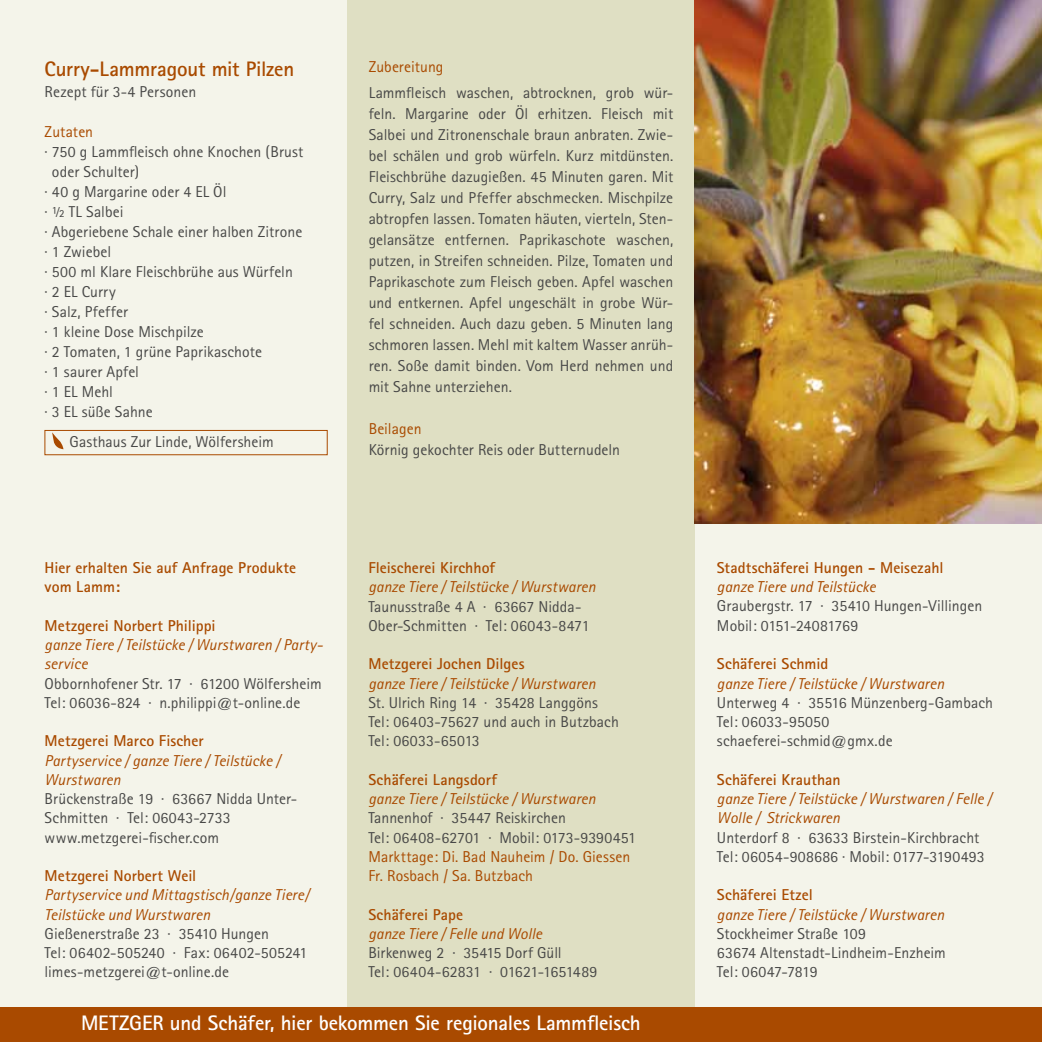
<style>
.page{position:relative;width:1042px;height:1042px;background:#fff}
.page>*{position:absolute;margin:0;border:0;box-sizing:border-box;transform-origin:0 0}
.t1{font:700 21px "Rotis Sans Serif";letter-spacing:-.01em;color:#fff}
.t2{font:700 21px "Rotis Sans Serif";letter-spacing:-.01em;color:#a94a00}
.t3{font:15.75px/19.2px "Rotis Sans Serif";letter-spacing:.005em;color:#484847}
.t4{font:italic 15.75px/19.2px "Rotis Sans Serif";color:#a94a00}
.t5{font:700 15.75px/19.2px "Rotis Sans Serif";letter-spacing:.005em;color:#a94a00}
.t6{font:15.75px/19.2px "Rotis Sans Serif";letter-spacing:.005em;color:#a94a00}
</style>
<div class="page">
<div style="left:0;top:0;width:1042px;height:1024px;background:#f4f4ea"></div>
<div style="left:347px;top:0;width:347px;height:1024px;background:#dfdfc3"></div>
<div style="left:0;top:1007px;width:1042px;height:35px;background:#a94a00"></div>
<img style="left:694px;top:0;width:348px;height:523px">
<svg style="left:52px;top:432px;width:11px;height:17px"></svg>
<div style="left:45px;top:430px;width:282px;height:25px;border:1px solid #a94a00"></div>
<h1 class="t2" style="left:45px;top:56px;width:251px">Curry-Lammragout mit Pilzen</h1>
<p class="t3" style="left:45px;top:82px;width:153px">Rezept für 3-4 Personen</p>
<p class="t6" style="left:45px;top:122px;width:50px">Zutaten</p>
<p class="t3" style="left:45px;top:142px;width:260px">· 750 g Lammfleisch ohne Knochen (Brust</p>
<p class="t3" style="left:52px;top:162px;width:89px">oder Schulter)</p>
<p class="t3" style="left:45px;top:182px;width:183px">· 40 g Margarine oder 4 EL Öl</p>
<p class="t3" style="left:45px;top:202px;width:80px">· ½ TL Salbei</p>
<p class="t3" style="left:45px;top:222px;width:259px">· Abgeriebene Schale einer halben Zitrone</p>
<p class="t3" style="left:45px;top:242px;width:68px">· 1 Zwiebel</p>
<p class="t3" style="left:45px;top:262px;width:250px">· 500 ml Klare Fleischbrühe aus Würfeln</p>
<p class="t3" style="left:45px;top:282px;width:73px">· 2 EL Curry</p>
<p class="t3" style="left:45px;top:302px;width:85px">· Salz, Pfeffer</p>
<p class="t3" style="left:45px;top:322px;width:161px">· 1 kleine Dose Mischpilze</p>
<p class="t3" style="left:45px;top:342px;width:219px">· 2 Tomaten, 1 grüne Paprikaschote</p>
<p class="t3" style="left:45px;top:362px;width:96px">· 1 saurer Apfel</p>
<p class="t3" style="left:45px;top:382px;width:70px">· 1 EL Mehl</p>
<p class="t3" style="left:45px;top:402px;width:110px">· 3 EL süße Sahne</p>
<p class="t3" style="left:69px;top:432px;width:206px">Gasthaus Zur Linde, Wölfersheim</p>
<p class="t5" style="left:45px;top:558px;width:253px">Hier erhalten Sie auf Anfrage Produkte vom Lamm:</p>
<p class="t5" style="left:45px;top:615px;width:172px">Metzgerei Norbert Philippi</p>
<p class="t4" style="left:45px;top:635px;width:280px">ganze Tiere / Teilstücke / Wurstwaren / Party&shy;service</p>
<p class="t3" style="left:45px;top:673px;width:279px">Obbornhofener Str. 17 · 61200 Wölfersheim<br>Tel: 06036-824 · n.philippi@t-online.de</p>
<p class="t5" style="left:45px;top:731px;width:161px">Metzgerei Marco Fischer</p>
<p class="t4" style="left:45px;top:751px;width:237px">Partyservice / ganze Tiere / Teilstücke /<br>Wurstwaren</p>
<p class="t3" style="left:45px;top:789px;width:254px">Brückenstraße 19 · 63667 Nidda Unter-<br>Schmitten · Tel: 06043-2733 www.metzgerei-fischer.com</p>
<p class="t5" style="left:45px;top:866px;width:153px">Metzgerei Norbert Weil</p>
<p class="t4" style="left:45px;top:885px;width:266px">Partyservice und Mittagstisch/ganze Tiere/<br>Teilstücke und Wurstwaren</p>
<p class="t3" style="left:45px;top:924px;width:264px">Gießenerstraße 23 · 35410 Hungen<br>Tel: 06402-505240 · Fax: 06402-505241 limes-metzgerei@t-online.de</p>
<p class="t6" style="left:369px;top:57px;width:76px">Zubereitung</p>
<p class="t3" style="left:369px;top:82px;width:306px;line-height:21px;text-align:justify">Lammfleisch waschen, abtrocknen, grob wür&shy;feln. Margarine oder Öl erhitzen. Fleisch mit Salbei und Zitronenschale braun anbraten. Zwie&shy;bel schälen und grob würfeln. Kurz mitdünsten.<br>Fleischbrühe dazugießen. 45 Minuten garen. Mit Curry, Salz und Pfeffer abschmecken. Mischpilze abtropfen lassen. Tomaten häuten, vierteln, Sten&shy;gelansätze entfernen. Paprikaschote waschen, putzen, in Streifen schneiden. Pilze, Tomaten und Paprikaschote zum Fleisch geben. Apfel waschen und entkernen. Apfel ungeschält in grobe Wür&shy;fel schneiden. Auch dazu geben. 5 Minuten lang schmoren lassen. Mehl mit kaltem Wasser anrüh&shy;ren. Soße damit binden. Vom Herd nehmen und mit Sahne unterziehen.</p>
<p class="t6" style="left:369px;top:418px;width:54px">Beilagen</p>
<p class="t3" style="left:369px;top:439px;width:253px">Körnig gekochter Reis oder Butternudeln</p>
<p class="t5" style="left:368px;top:558px;width:128px">Fleischerei Kirchhof</p>
<p class="t4" style="left:368px;top:577px;width:229px">ganze Tiere / Teilstücke / Wurstwaren</p>
<p class="t3" style="left:368px;top:596px;width:223px">Taunusstraße 4 A · 63667 Nidda-<br>Ober-Schmitten · Tel: 06043-8471</p>
<p class="t5" style="left:368px;top:654px;width:158px">Metzgerei Jochen Dilges</p>
<p class="t4" style="left:368px;top:674px;width:229px">ganze Tiere / Teilstücke / Wurstwaren</p>
<p class="t3" style="left:368px;top:693px;width:252px">St. Ulrich Ring 14 · 35428 Langgöns<br>Tel: 06403-75627 und auch in Butzbach<br>Tel: 06033-65013</p>
<p class="t5" style="left:368px;top:769px;width:130px">Schäferei Langsdorf</p>
<p class="t4" style="left:368px;top:789px;width:229px">ganze Tiere / Teilstücke / Wurstwaren</p>
<p class="t3" style="left:368px;top:808px;width:269px">Tannenhof · 35447 Reiskirchen<br>Tel: 06408-62701 · Mobil: 0173-9390451</p>
<p class="t6" style="left:368px;top:847px;width:263px">Markttage: Di. Bad Nauheim / Do. Giessen<br>Fr. Rosbach / Sa. Butzbach</p>
<p class="t5" style="left:368px;top:904px;width:96px">Schäferei Pape</p>
<p class="t4" style="left:368px;top:924px;width:175px">ganze Tiere / Felle und Wolle</p>
<p class="t3" style="left:368px;top:943px;width:230px">Birkenweg 2 · 35415 Dorf Güll<br>Tel: 06404-62831 · 01621-1651489</p>
<h1 class="t1" style="left:81px;top:1010px;width:561px">METZGER und Schäfer, hier bekommen Sie regionales Lammfleisch</h1>
<p class="t5" style="left:717px;top:558px;width:228px">Stadtschäferei Hungen - Meisezahl</p>
<p class="t4" style="left:717px;top:577px;width:160px">ganze Tiere und Teilstücke</p>
<p class="t3" style="left:717px;top:596px;width:267px">Graubergstr. 17 · 35410 Hungen-Villingen<br>Mobil: 0151-24081769</p>
<p class="t5" style="left:717px;top:654px;width:113px">Schäferei Schmid</p>
<p class="t4" style="left:717px;top:674px;width:229px">ganze Tiere / Teilstücke / Wurstwaren</p>
<p class="t3" style="left:717px;top:693px;width:278px">Unterweg 4 · 35516 Münzenberg-Gambach<br>Tel: 06033-95050 schaeferei-schmid@gmx.de</p>
<p class="t5" style="left:717px;top:769px;width:125px">Schäferei Krauthan</p>
<p class="t4" style="left:717px;top:789px;width:276px">ganze Tiere / Teilstücke / Wurstwaren / Felle /<br>Wolle / Strickwaren</p>
<p class="t3" style="left:717px;top:827px;width:269px">Unterdorf 8 · 63633 Birstein-Kirchbracht<br>Tel: 06054-908686 · Mobil: 0177-3190493</p>
<p class="t5" style="left:717px;top:885px;width:97px">Schäferei Etzel</p>
<p class="t4" style="left:717px;top:904px;width:229px">ganze Tiere / Teilstücke / Wurstwaren</p>
<p class="t3" style="left:717px;top:923px;width:230px">Stockheimer Straße 109<br>63674 Altenstadt-Lindheim-Enzheim<br>Tel: 06047-7819</p>
</div>
